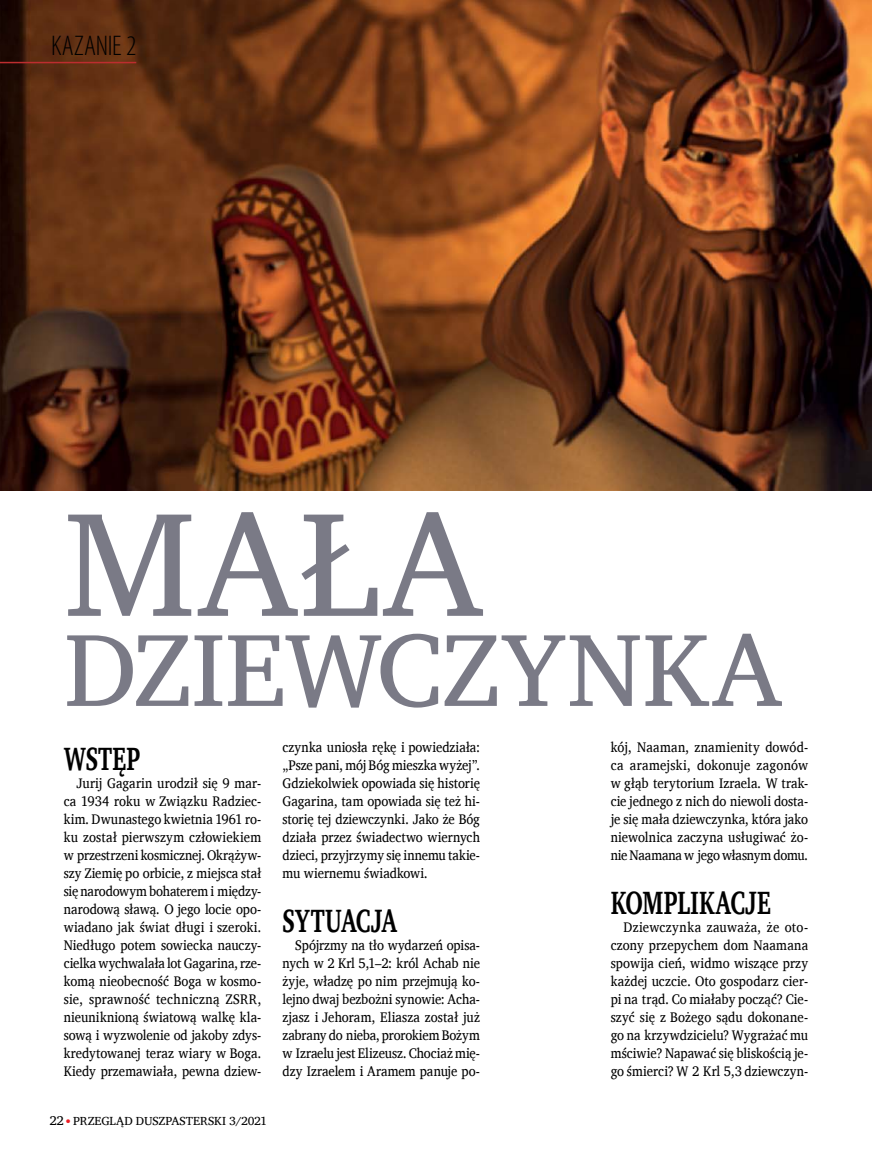
<style>
.page{position:relative;width:872px;height:1149px;background:#fff}
.page>*{position:absolute;margin:0;border:0;box-sizing:border-box;transform-origin:0 0}
._02a__Tytuł_1_ZC{font:150.75px "Charis SIL";color:#7a7a86}
._02a__Tytuł_1_ZC-2{font:105px "Charis SIL";letter-spacing:-.01em;color:#7a7a86}
._04__Śródtytuł_PD{font:700 33px "Charis SIL";letter-spacing:.005em;color:#000;scale:.7 1}
._71__pagina_lewa_ZC{font:300 condensed 28.5px "Myriad Pro";color:#000}
._01__tp_PD{font:14.25px/18px "Charis SIL";color:#000;text-align:justify;scale:.9 1}
.t1{font:12px "Charis SIL";letter-spacing:-.005em;color:#000}
.s1{font-size:13.05px}
.s2{color:#ed1d24}
</style>
<div class="page">
<img style="left:0;top:0;width:872px;height:490px">
<hr style="left:0;top:62px;width:136px;height:1px;background:#bd2d2f">
<p class="_71__pagina_lewa_ZC" style="left:51px;top:29px;width:87px">KAZANIE 2</p>
<p class="_02a__Tytuł_1_ZC" style="left:64px;top:475px;width:421px">MAŁA</p>
<p class="_02a__Tytuł_1_ZC-2" style="left:64px;top:608px;width:720px">DZIEWCZYNKA</p>
<p class="_04__Śródtytuł_PD" style="left:64px;top:738px;width:111px">WSTĘP</p>
<p class="_01__tp_PD" style="left:64px;top:773px;width:221px;text-indent:13px">Jurij Gagarin urodził się 9 mar&shy;ca 1934 roku w Związku Radziec&shy;kim. Dwunastego kwietnia 1961 ro&shy;ku został pierwszym człowiekiem w przestrzeni kosmicznej. Okrążyw&shy;szy Ziemię po orbicie, z miejsca stał się narodowym bohaterem i między&shy;narodową sławą. O jego locie opo&shy;wiadano jak świat długi i szeroki.<br>Niedługo potem sowiecka nauczy&shy;cielka wychwalała lot Gagarina, rze&shy;komą nieobecność Boga w kosmo&shy;sie, sprawność techniczną ZSRR, nieuniknioną światową walkę kla&shy;sową i wyzwolenie od jakoby zdys&shy;kredytowanej teraz wiary w Boga.<br>Kiedy przemawiała, pewna dziew-</p>
<p class="t1" style="left:50px;top:1112px;width:219px"><span class="s1">22</span> <span class="s2">●</span> PRZEGLĄD DUSZPASTERSKI 3/2021</p>
<p class="_01__tp_PD" style="left:282px;top:737px;width:221px">czynka uniosła rękę i powiedziała: „Psze pani, mój Bóg mieszka wyżej”.<br>Gdziekolwiek opowiada się historię Gagarina, tam opowiada się też hi&shy;storię tej dziewczynki. Jako że Bóg działa przez świadectwo wiernych dzieci, przyjrzymy się innemu takie&shy;mu wiernemu świadkowi.</p>
<p class="_04__Śródtytuł_PD" style="left:282px;top:900px;width:165px">SYTUACJA</p>
<p class="_01__tp_PD" style="left:282px;top:935px;width:221px;text-indent:13px">Spójrzmy na tło wydarzeń opisa&shy;nych w 2 Krl 5,1–2: król Achab nie żyje, władzę po nim przejmują ko&shy;lejno dwaj bezbożni synowie: Acha&shy;zjasz i Jehoram, Eliasza został już zabrany do nieba, prorokiem Bożym w Izraelu jest Elizeusz. Chociaż mię&shy;dzy Izraelem i Aramem panuje po-</p>
<p class="_01__tp_PD" style="left:610px;top:737px;width:221px">kój, Naaman, znamienity dowód&shy;ca aramejski, dokonuje zagonów w głąb terytorium Izraela. W trak&shy;cie jednego z nich do niewoli dosta&shy;je się mała dziewczynka, która jako niewolnica zaczyna usługiwać żo&shy;nie Naamana w jego własnym domu.</p>
<p class="_04__Śródtytuł_PD" style="left:610px;top:882px;width:230px">KOMPLIKACJE</p>
<p class="_01__tp_PD" style="left:610px;top:917px;width:221px;text-indent:13px">Dziewczynka zauważa, że oto&shy;czony przepychem dom Naamana spowija cień, widmo wiszące przy każdej uczcie. Oto gospodarz cier&shy;pi na trąd. Co miałaby począć? Cie&shy;szyć się z Bożego sądu dokonane&shy;go na krzywdzicielu? Wygrażać mu mściwie? Napawać się bliskością je&shy;go śmierci? W 2 Krl 5,3 dziewczyn-</p>
</div>
